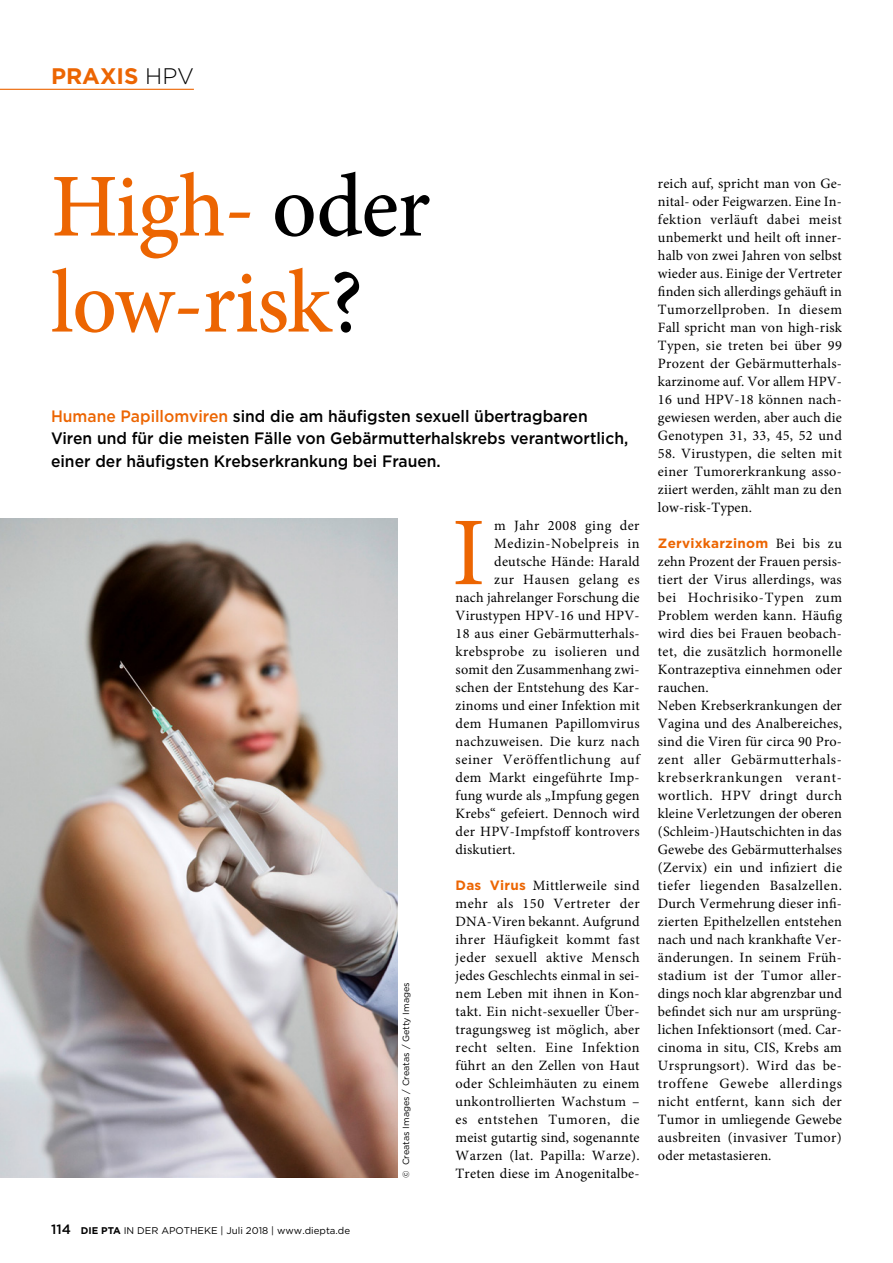
<style>
.page{position:relative;width:893px;height:1263px;background:#fff}
.page>*{position:absolute;margin:0;border:0;box-sizing:border-box;transform-origin:0 0}
.Praxis_Grundtext_Ini{font:97.2px "Minion Pro";color:#ec6502}
.Praxis_Titel{font:500 90px/96px "Minion Pro";letter-spacing:-.015em;color:#ec6502}
.t1{font:700 22.5px "Gotham";color:#ec6502}
.Praxis_Vorspann{font:500 16.5px/22.5px "Gotham";color:#000;scale:.95 1}
.Praxis_Grundtext{font:14.25px/18px "Minion Pro";letter-spacing:.015em;color:#000;text-align:justify}
.Praxis_Grundtext_Ini-2{font:14.25px "Minion Pro";letter-spacing:.015em;color:#000}
.Praxis_Grundtext_Ini-3{font:14.25px "Minion Pro";letter-spacing:.035em;color:#000}
.Praxis_Grundtext_Ini-4{font:14.25px "Minion Pro";letter-spacing:.04em;color:#000}
.Praxis_Grundtext-2{font:700 13.5px "Gotham";letter-spacing:.02em;color:#ec6502}
.t2{font:9.75px "Gotham";color:#000}
.Praxis_Bildquelle{font:9px "Gotham";color:#000}
.s1{font-weight:300;color:#000}
.s2{color:#000}
.s3{color:#ec6502}
.s4{font-family:"Gotham";font-weight:700;font-size:13.5px;color:#ec6502}
.s5{font-family:"Minion Pro";font-weight:400;font-size:14.25px;color:#000}
.s6{font-weight:500;font-size:13.5px}
.s7{font-weight:700}
</style>
<div class="page">
<img style="left:0;top:518px;width:398px;height:659px">
<hr style="left:0;top:89px;width:194px;height:1px;background:#ec6502">
<p class="t1" style="left:51px;top:61px;width:145px">PRAXIS <span class="s1">HPV</span></p>
<p class="Praxis_Titel" style="left:51px;top:159px;width:381px">High- <span class="s2">oder </span>low-risk<span class="s2">?</span></p>
<p class="Praxis_Vorspann" style="left:51px;top:404px;width:609px"><span class="s3">Humane Papillomviren</span> sind die am häufigsten sexuell übertragbaren<br>Viren und für die meisten Fälle von Gebärmutterhalskrebs verantwortlich, einer der häufigsten Krebserkrankung bei Frauen.</p>
<p class="Praxis_Bildquelle" style="left:400px;top:1178px;width:197px;rotate:-90deg">© Creatas Images / Creatas / Getty Images</p>
<p class="Praxis_Grundtext_Ini" style="left:452px;top:488px;width:35px">I</p>
<p class="Praxis_Grundtext_Ini-3" style="left:494px;top:516px;width:147px">m Jahr 2008 ging der</p>
<p class="Praxis_Grundtext_Ini-3" style="left:494px;top:534px;width:147px">Medizin-Nobelpreis in</p>
<p class="Praxis_Grundtext_Ini-2" style="left:494px;top:552px;width:147px">deutsche Hände: Harald</p>
<p class="Praxis_Grundtext_Ini-3" style="left:494px;top:570px;width:147px">zur Hausen gelang es</p>
<p class="Praxis_Grundtext_Ini-2" style="left:456px;top:588px;width:186px">nach jahrelanger Forschung die</p>
<p class="Praxis_Grundtext_Ini-2" style="left:456px;top:606px;width:186px">Virustypen HPV-16 und HPV-</p>
<p class="Praxis_Grundtext_Ini-2" style="left:456px;top:624px;width:186px">18 aus einer Gebärmutterhals-</p>
<p class="Praxis_Grundtext_Ini-3" style="left:456px;top:642px;width:185px">krebsprobe zu isolieren und</p>
<p class="Praxis_Grundtext_Ini-2" style="left:456px;top:660px;width:186px">somit den Zusammenhang zwi-</p>
<p class="Praxis_Grundtext_Ini-2" style="left:456px;top:678px;width:184px">schen der Entstehung des Kar-</p>
<p class="Praxis_Grundtext_Ini-2" style="left:456px;top:696px;width:186px">zinoms und einer Infektion mit</p>
<p class="Praxis_Grundtext_Ini-2" style="left:456px;top:714px;width:185px">dem Humanen Papillomvirus</p>
<p class="Praxis_Grundtext_Ini-2" style="left:456px;top:732px;width:186px">nachzuweisen. Die kurz nach</p>
<p class="Praxis_Grundtext_Ini-4" style="left:456px;top:750px;width:186px">seiner Veröffentlichung auf</p>
<p class="Praxis_Grundtext_Ini-2" style="left:456px;top:768px;width:186px">dem Markt eingeführte Imp-</p>
<p class="Praxis_Grundtext_Ini-2" style="left:456px;top:786px;width:186px">fung wurde als „Impfung gegen</p>
<p class="Praxis_Grundtext_Ini-2" style="left:456px;top:804px;width:186px">Krebs“ gefeiert. Dennoch wird</p>
<p class="Praxis_Grundtext_Ini-2" style="left:456px;top:822px;width:186px">der HPV-Impfstoff kontrovers</p>
<p class="Praxis_Grundtext_Ini-2" style="left:456px;top:840px;width:61px">diskutiert.</p>
<p class="Praxis_Grundtext" style="left:456px;top:877px;width:186px"><span class="s4">Das Virus</span> Mittlerweile sind mehr als 150 Vertreter der DNA-Viren bekannt. Aufgrund ihrer Häufigkeit kommt fast jeder sexuell aktive Mensch jedes Geschlechts einmal in sei&shy;nem Leben mit ihnen in Kon&shy;takt. Ein nicht-sexueller Über&shy;tragungsweg ist möglich, aber recht selten. Eine Infektion führt an den Zellen von Haut oder Schleimhäuten zu einem unkontrollierten Wachstum – es entstehen Tumoren, die meist gutartig sind, sogenannte Warzen (lat. Papilla: Warze).<br>Treten diese im Anogenitalbe-</p>
<p class="Praxis_Grundtext" style="left:658px;top:175px;width:186px">reich auf, spricht man von Ge&shy;nital- oder Feigwarzen. Eine In&shy;fektion verläuft dabei meist unbemerkt und heilt oft inner&shy;halb von zwei Jahren von selbst wieder aus. Einige der Vertreter finden sich allerdings gehäuft in Tumorzellproben. In diesem Fall spricht man von high-risk Typen, sie treten bei über 99<br>Prozent der Gebärmutterhals&shy;karzinome auf. Vor allem HPV-16 und HPV-18 können nach&shy;gewiesen werden, aber auch die Genotypen 31, 33, 45, 52 und</p>
<p class="Praxis_Grundtext" style="left:658px;top:445px;width:186px">58. Virustypen, die selten mit einer Tumorerkrankung asso&shy;ziiert werden, zählt man zu den low-risk-Typen.</p>
<p class="Praxis_Grundtext-2" style="left:658px;top:534px;width:185px">Zervixkarzinom <span class="s5">Bei bis zu</span></p>
<p class="Praxis_Grundtext" style="left:658px;top:553px;width:186px">zehn Prozent der Frauen persis&shy;tiert der Virus allerdings, was bei Hochrisiko-Typen zum Problem werden kann. Häufig wird dies bei Frauen beobach&shy;tet, die zusätzlich hormonelle Kontrazeptiva einnehmen oder rauchen.</p>
<p class="Praxis_Grundtext" style="left:658px;top:697px;width:186px">Neben Krebserkrankungen der Vagina und des Analbereiches, sind die Viren für circa 90 Pro&shy;zent aller Gebärmutterhals&shy;krebserkrankungen verant&shy;wortlich. HPV dringt durch kleine Verletzungen der oberen (Schleim-)Hautschichten in das Gewebe des Gebärmutterhalses (Zervix) ein und infiziert die tiefer liegenden Basalzellen.<br>Durch Vermehrung dieser infi&shy;zierten Epithelzellen entstehen nach und nach krankhafte Ver&shy;änderungen. In seinem Früh&shy;stadium ist der Tumor aller&shy;dings noch klar abgrenzbar und befindet sich nur am ursprüng&shy;lichen Infektionsort (med. Car&shy;cinoma in situ, CIS, Krebs am Ursprungsort). Wird das be&shy;troffene Gewebe allerdings nicht entfernt, kann sich der Tumor in umliegende Gewebe ausbreiten (invasiver Tumor) oder metastasieren.</p>
<p class="t2" style="left:51px;top:1224px;width:301px"><span class="s6">114</span> <span class="s7">DIE PTA</span> IN DER APOTHEKE | Juli 2018 | www.diepta.de</p>
</div>
